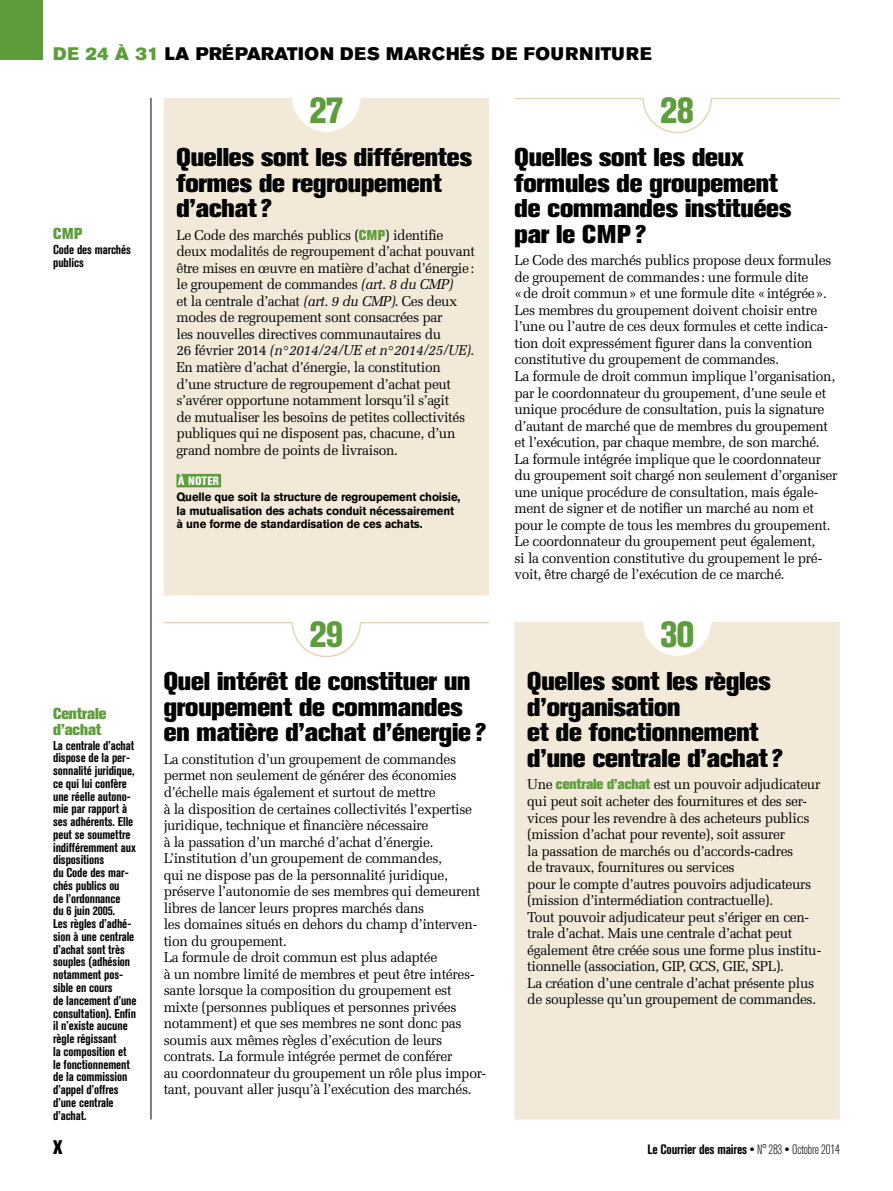
<style>
.page{position:relative;width:893px;height:1191px;background:#fff}
.page>*{position:absolute;margin:0;border:0;box-sizing:border-box;transform-origin:0 0}
.t1{font:800 condensed 36px "Akzidenz Grotesk Std";letter-spacing:-.035em;color:#5e9d3b}
.t2{font:800 25.5px/25.5px "Akzidenz Grotesk Std";letter-spacing:-.005em;color:#000}
.t3{font:800 condensed 19.5px "Akzidenz Grotesk Std";color:#000}
.t4{font:18px "Akzidenz Grotesk Std Super";letter-spacing:.035em;color:#000}
.t5{font:800 15.75px/15.8px "Akzidenz Grotesk Std";letter-spacing:-.005em;color:#5e9d3b}
.t6{font:14.25px/16.5px "Melior LT Std";letter-spacing:-.025em;color:#000}
.t7{font:700 condensed 13.5px "Akzidenz Grotesk Std";letter-spacing:-.015em;color:#000}
.t8{font:700 condensed 12.75px/12.8px "Akzidenz Grotesk Std";letter-spacing:-.005em;color:#000}
.t9{font:700 12px/13.5px "Akzidenz Grotesk Std";letter-spacing:-.015em;color:#000;scale:.95 1}
.t10{font:800 condensed 12px "Akzidenz Grotesk Std";letter-spacing:.02em;color:#fff}
.s1{color:#5e9d3b}
.s2{font-family:"Akzidenz Grotesk Std";font-weight:800;color:#5e9d3b}
.s3{font-style:italic}
.s4{font-weight:300}
</style>
<div class="page">
<hr style="left:151px;top:98px;width:1px;height:1021px;background:#000">
<div style="left:164px;top:98px;width:325px;height:497px;background:#f2e9d8"></div>
<hr style="left:514px;top:98px;width:130px;height:1px;background:#e6d6b5">
<svg style="left:642px;top:97px;width:71px;height:37px"></svg>
<hr style="left:710px;top:98px;width:130px;height:1px;background:#e6d6b5">
<div style="left:514px;top:622px;width:326px;height:497px;background:#f2e9d8"></div>
<hr style="left:164px;top:622px;width:129px;height:1px;background:#e6d6b5">
<svg style="left:291px;top:622px;width:71px;height:36px"></svg>
<hr style="left:360px;top:622px;width:129px;height:1px;background:#e6d6b5">
<div style="left:0;top:0;width:43px;height:60px;background:#5e9d3b"></div>
<div style="left:176px;top:474px;width:45px;height:13px;background:#5e9d3b"></div>
<p class="t4" style="left:53px;top:43px;width:599px"><span class="s1">DE 24 À 31</span> LA PRÉPARATION DES MARCHÉS DE FOURNITURE</p>
<h1 class="t1" style="left:309px;top:90px;width:36px">27</h1>
<h1 class="t1" style="left:660px;top:90px;width:36px">28</h1>
<p class="t5" style="left:53px;top:226px;width:31px">CMP</p>
<p class="t8" style="left:53px;top:243px;width:79px">Code des marchés publics</p>
<h2 class="t2" style="left:176px;top:144px;width:297px">Quelles sont les différentes formes de regroupement d’achat?</h2>
<p class="t6" style="left:176px;top:227px;width:300px">Le Code des marchés publics (<span class="s2">CMP</span>) identifie deux modalités de regroupement d’achat pouvant être mises en œuvre en matière d’achat d’énergie: le groupement de commandes <span class="s3">(art. 8 du CMP)<br></span>et la centrale d’achat <span class="s3">(art. 9 du CMP)</span>. Ces deux modes de regroupement sont consacrées par<br>les nouvelles directives communautaires du<br>26 février 2014 <span class="s3">(n°2014/24/UE et n°2014/25/UE)</span>.<br>En matière d’achat d’énergie, la constitution d’une structure de regroupement d’achat peut s’avérer opportune notamment lorsqu’il s’agit<br>de mutualiser les besoins de petites collectivités publiques qui ne disposent pas, chacune, d’un grand nombre de points de livraison.</p>
<p class="t10" style="left:178px;top:474px;width:43px">À NOTER</p>
<p class="t9" style="left:176px;top:490px;width:300px">Quelle que soit la structure de regroupement choisie, la mutualisation des achats conduit nécessairement à une forme de standardisation de ces achats.</p>
<p class="t5" style="left:53px;top:705px;width:55px">Centrale d’achat</p>
<p class="t8" style="left:53px;top:739px;width:85px">La centrale d’achat dispose de la per&shy;sonnalité juridique, ce qui lui confère une réelle autono&shy;mie par rapport à ses adhérents. Elle peut se soumettre indifféremment aux dispositions<br>du Code des mar&shy;chés publics ou<br>de l’ordonnance<br>du 6 juin 2005.<br>Les règles d’adhé&shy;sion à une centrale d’achat sont très souples (adhésion notamment pos&shy;sible en cours<br>de lancement d’une consultation). Enfin il n’existe aucune règle régissant<br>la composition et le fonctionnement de la commission d’appel d’offres d’une centrale d’achat.</p>
<h1 class="t1" style="left:309px;top:614px;width:36px">29</h1>
<h2 class="t2" style="left:164px;top:668px;width:324px">Quel intérêt de constituer un groupement de commandes en matière d’achat d’énergie?</h2>
<p class="t6" style="left:164px;top:751px;width:324px">La constitution d’un groupement de commandes permet non seulement de générer des économies d’échelle mais également et surtout de mettre<br>à la disposition de certaines collectivités l’expertise juridique, technique et financière nécessaire<br>à la passation d’un marché d’achat d’énergie.<br>L’institution d’un groupement de commandes,<br>qui ne dispose pas de la personnalité juridique, préserve l’autonomie de ses membres qui demeurent libres de lancer leurs propres marchés dans<br>les domaines situés en dehors du champ d’interven&shy;tion du groupement.<br>La formule de droit commun est plus adaptée<br>à un nombre limité de membres et peut être intéres&shy;sante lorsque la composition du groupement est mixte (personnes publiques et personnes privées notamment) et que ses membres ne sont donc pas soumis aux mêmes règles d’exécution de leurs contrats. La formule intégrée permet de conférer<br>au coordonnateur du groupement un rôle plus impor&shy;tant, pouvant aller jusqu’à l’exécution des marchés.</p>
<h2 class="t2" style="left:514px;top:144px;width:278px">Quelles sont les deux formules de groupement de commandes instituées par le CMP?</h2>
<p class="t6" style="left:514px;top:252px;width:324px">Le Code des marchés publics propose deux formules de groupement de commandes: une formule dite<br>«de droit commun» et une formule dite «intégrée».<br>Les membres du groupement doivent choisir entre l’une ou l’autre de ces deux formules et cette indica&shy;tion doit expressément figurer dans la convention constitutive du groupement de commandes.<br>La formule de droit commun implique l’organisation, par le coordonnateur du groupement, d’une seule et unique procédure de consultation, puis la signature d’autant de marché que de membres du groupement et l’exécution, par chaque membre, de son marché.<br>La formule intégrée implique que le coordonnateur du groupement soit chargé non seulement d’organiser une unique procédure de consultation, mais égale&shy;ment de signer et de notifier un marché au nom et pour le compte de tous les membres du groupement.<br>Le coordonnateur du groupement peut également,<br>si la convention constitutive du groupement le pré&shy;voit, être chargé de l’exécution de ce marché.</p>
<h1 class="t1" style="left:660px;top:614px;width:36px">30</h1>
<h2 class="t2" style="left:527px;top:668px;width:257px">Quelles sont les règles d’organisation<br>et de fonctionnement d’une centrale d’achat?</h2>
<p class="t6" style="left:527px;top:776px;width:296px">Une <span class="s2">centrale d’achat</span> est un pouvoir adjudicateur qui peut soit acheter des fournitures et des ser&shy;vices pour les revendre à des acheteurs publics (mission d’achat pour revente), soit assurer<br>la passation de marchés ou d’accords-cadres<br>de travaux, fournitures ou services<br>pour le compte d’autres pouvoirs adjudicateurs (mission d’intermédiation contractuelle).<br>Tout pouvoir adjudicateur peut s’ériger en cen&shy;trale d’achat. Mais une centrale d’achat peut également être créée sous une forme plus institu&shy;tionnelle (association, GIP, GCS, GIE, SPL).<br>La création d’une centrale d’achat présente plus de souplesse qu’un groupement de commandes.</p>
<h3 class="t3" style="left:53px;top:1135px;width:11px">X</h3>
<p class="t7" style="left:648px;top:1141px;width:194px">Le Courrier des maires ● <span class="s4">N° 283</span> ● <span class="s4">Octobre 2014</span></p>
</div>
